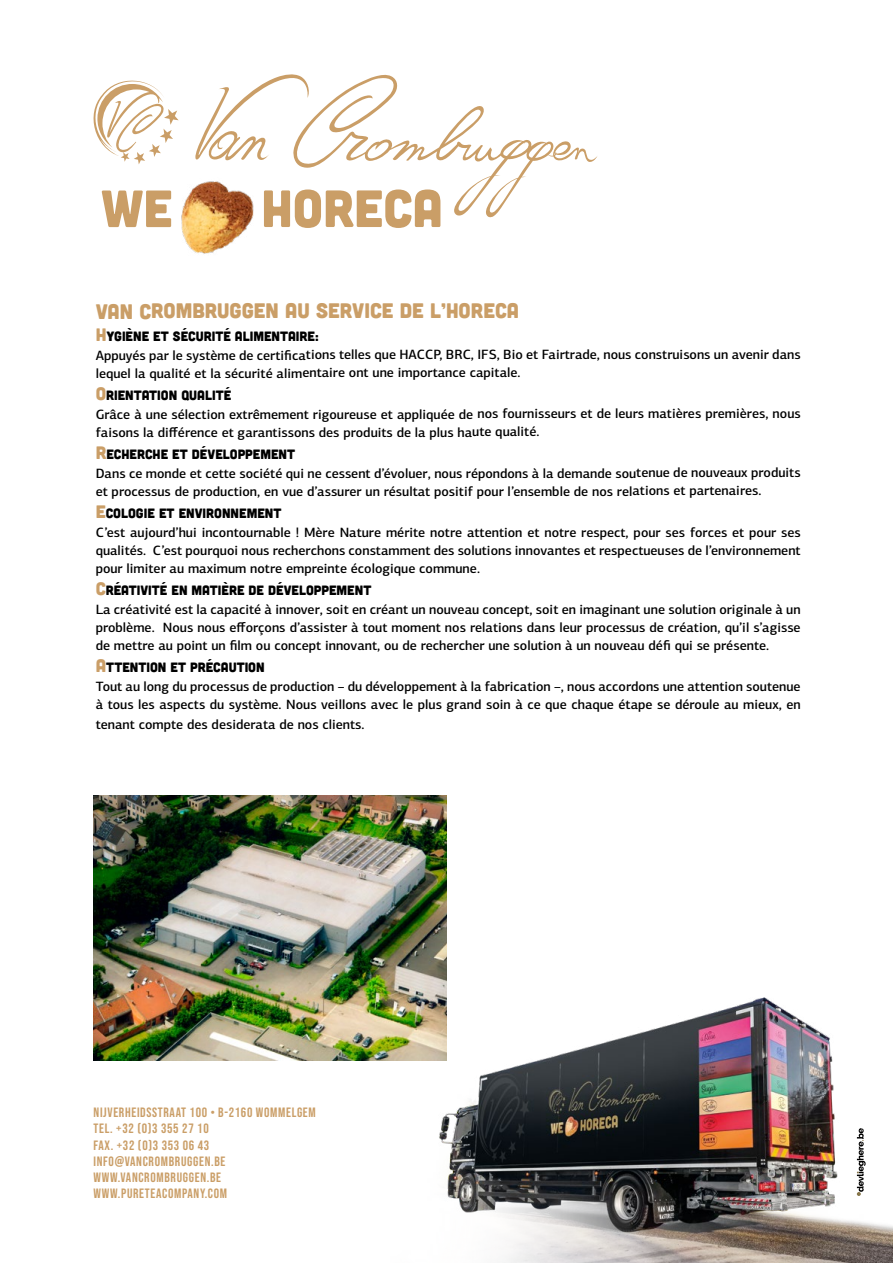
<style>
.page{position:relative;width:893px;height:1263px;background:#fff}
.page>*{position:absolute;margin:0;border:0;box-sizing:border-box;transform-origin:0 0}
.t1{font:52.2px "Cubano";color:#ca9e67}
.t2{font:21px "Cubano";color:#ca9e67}
.t3{font:500 13.5px/18px "PF Centro Sans Pro";color:#000}
.t4{font:13.5px "Cubano";color:#000}
.t5{font:13.5px/16.2px "Bebas Neue";letter-spacing:.05em;color:#ca9e67}
.s1{font-size:18px;color:#ca9e67}
</style>
<div class="page">
<img style="left:390px;top:920px;width:503px;height:343px">
<img style="left:94px;top:796px;width:352px;height:264px">
<img style="left:181px;top:192px;width:72px;height:62px">
<svg style="left:191px;top:74px;width:407px;height:144px"></svg>
<svg style="left:93px;top:80px;width:86px;height:84px"></svg>
<svg style="left:857px;top:1128px;width:9px;height:68px"></svg>
<h1 class="t1" style="left:101px;top:175px;width:73px">WE</h1>
<h1 class="t1" style="left:261px;top:175px;width:183px">HORECA</h1>
<h2 class="t2" style="left:96px;top:297px;width:425px">VAN CROMBRUGGEN AU SERVICE DE L’HORECA</h2>
<p class="t4" style="left:96px;top:327px;width:225px"><span class="s1">H</span>YGIÈNE ET SÉCURITÉ ALIMENTAIRE:</p>
<p class="t3" style="left:96px;top:346px;width:706px">Appuyés par le système de certifications telles que HACCP, BRC, IFS, Bio et Fairtrade, nous construisons un avenir dans lequel la qualité et la sécurité alimentaire ont une importance capitale.</p>
<p class="t4" style="left:96px;top:386px;width:137px"><span class="s1">O</span>RIENTATION QUALITÉ</p>
<p class="t3" style="left:96px;top:405px;width:707px">Grâce à une sélection extrêmement rigoureuse et appliquée de nos fournisseurs et de leurs matières premières, nous faisons la différence et garantissons des produits de la plus haute qualité.</p>
<p class="t4" style="left:96px;top:445px;width:201px"><span class="s1">R</span>ECHERCHE ET DÉVELOPPEMENT</p>
<p class="t3" style="left:96px;top:464px;width:706px">Dans ce monde et cette société qui ne cessent d’évoluer, nous répondons à la demande soutenue de nouveaux produits et processus de production, en vue d’assurer un résultat positif pour l’ensemble de nos relations et partenaires.</p>
<p class="t4" style="left:96px;top:505px;width:187px"><span class="s1">E</span>COLOGIE ET ENVIRONNEMENT</p>
<p class="t3" style="left:96px;top:523px;width:707px;text-align:justify">C’est aujourd’hui incontournable ! Mère Nature mérite notre attention et notre respect, pour ses forces et pour ses qualités. C’est pourquoi nous recherchons constamment des solutions innovantes et respectueuses de l’environnement pour limiter au maximum notre empreinte écologique commune.</p>
<p class="t4" style="left:96px;top:582px;width:277px"><span class="s1">C</span>RÉATIVITÉ EN MATIÈRE DE DÉVELOPPEMENT</p>
<p class="t3" style="left:96px;top:600px;width:706px;text-align:justify">La créativité est la capacité à innover, soit en créant un nouveau concept, soit en imaginant une solution originale à un problème. Nous nous efforçons d’assister à tout moment nos relations dans leur processus de création, qu’il s’agisse de mettre au point un film ou concept innovant, ou de rechercher une solution à un nouveau défi qui se présente.</p>
<p class="t4" style="left:96px;top:659px;width:171px"><span class="s1">A</span>TTENTION ET PRÉCAUTION</p>
<p class="t3" style="left:96px;top:677px;width:707px">Tout au long du processus de production – du développement à la fabrication –, nous accordons une attention soutenue à tous les aspects du système. Nous veillons avec le plus grand soin à ce que chaque étape se déroule au mieux, en</p>
<p class="t3" style="left:96px;top:715px;width:270px">tenant compte des desiderata de nos clients.</p>
<p class="t5" style="left:94px;top:1104px;width:224px">NIJVERHEIDSSTRAAT 100 • B-2160 WOMMELGEM<br>TEL. +32 (0)3 355 27 10<br>FAX. +32 (0)3 353 06 43<br>INFO@VANCROMBRUGGEN.BE<br>WWW.VANCROMBRUGGEN.BE<br>WWW.PURETEACOMPANY.COM</p>
</div>
